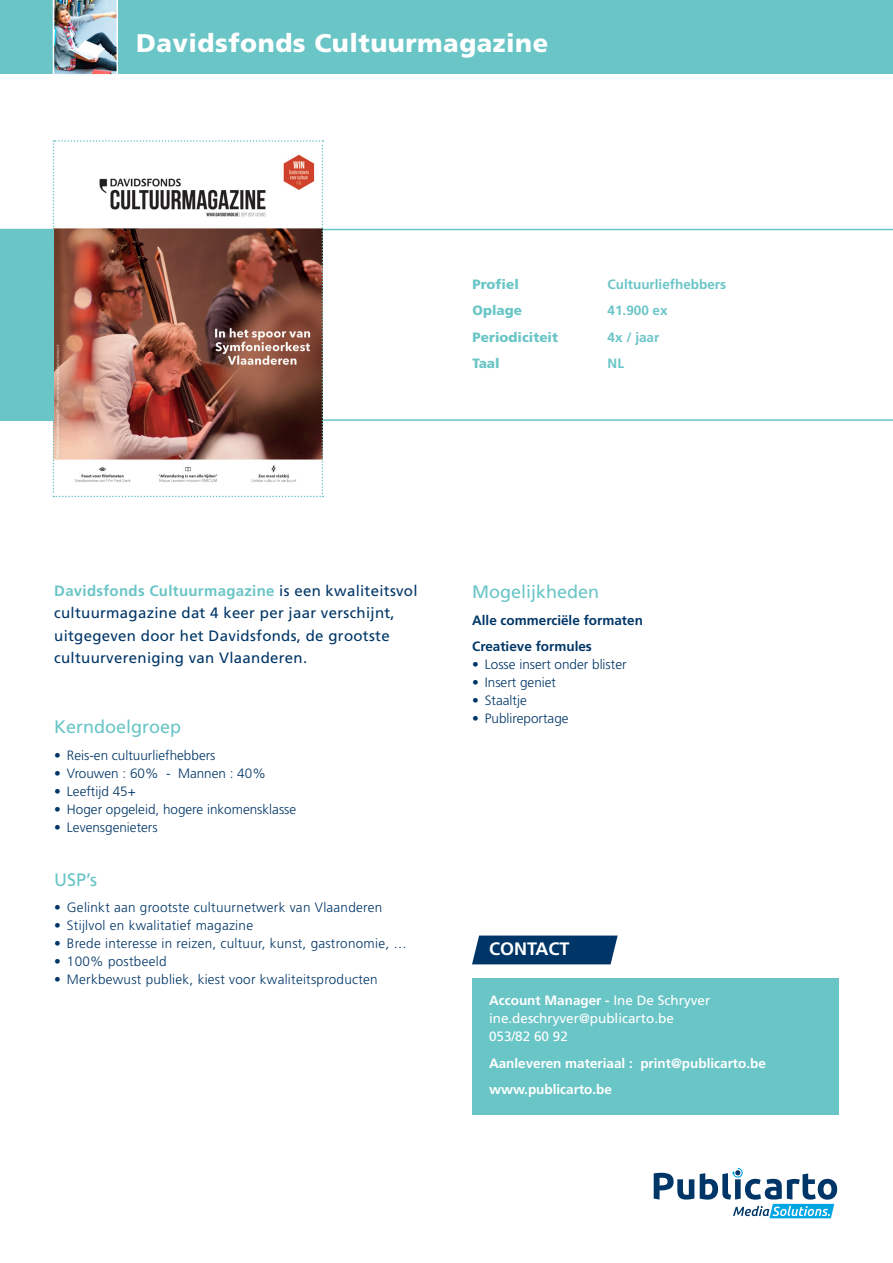
<style>
.page{position:relative;width:893px;height:1263px;background:#fff}
.page>*{position:absolute;margin:0;border:0;box-sizing:border-box;transform-origin:0 0}
.t1{font:900 25.5px "Frutiger LT Std";letter-spacing:.02em;color:#fff}
.t2{font:18px "Frutiger LT Std";color:#6ac5c7}
.t3{font:700 18px "Frutiger LT Std";color:#fff}
.t4{font:15px/22.5px "Frutiger LT Std";letter-spacing:.02em;color:#003667}
.t5{font:300 13.5px "Frutiger LT Std";letter-spacing:.02em;color:#003667}
.t6{font:300 13.5px "Frutiger LT Std";color:#003667}
.t7{font:700 13.5px "Frutiger LT Std";color:#fff}
.t8{font:700 13.5px "Frutiger LT Std";color:#003667}
.t9{font:13.5px "Frutiger LT Std";color:#fff}
.t10{font:700 13.5px "Frutiger LT Std";color:#6ac5c7}
.t11{font:900 13.5px "Frutiger LT Std";color:#6ac5c7}
.s1{font-weight:700;color:#6ac5c7}
.s2{font-weight:400}
</style>
<div class="page">
<div style="left:0;top:0;width:893px;height:73px;background:#6ac5c7"></div>
<div style="left:472px;top:978px;width:367px;height:136px;background:#6ac5c7"></div>
<svg style="left:472px;top:935px;width:146px;height:29px;background:#114371"></svg>
<svg style="left:654px;top:1173px;width:40px;height:26px"></svg>
<svg style="left:700px;top:1168px;width:137px;height:50px"></svg>
<svg style="left:0;top:229px;width:893px;height:192px"></svg>
<img style="left:53px;top:140px;width:270px;height:357px">
<div style="left:0;top:230px;width:53px;height:191px;background:#6ac5c7"></div>
<img style="left:52px;top:0;width:67px;height:75px">
<p class="t1" style="left:136px;top:28px;width:414px">Davidsfonds Cultuurmagazine</p>
<p class="t11" style="left:473px;top:276px;width:48px">Profiel</p>
<p class="t10" style="left:608px;top:276px;width:120px">Cultuurliefhebbers</p>
<p class="t11" style="left:473px;top:302px;width:51px">Oplage</p>
<p class="t10" style="left:608px;top:303px;width:62px">41.900 ex</p>
<p class="t11" style="left:473px;top:329px;width:87px">Periodiciteit</p>
<p class="t10" style="left:608px;top:329px;width:53px">4x / jaar</p>
<p class="t11" style="left:473px;top:355px;width:29px">Taal</p>
<p class="t10" style="left:608px;top:356px;width:18px">NL</p>
<p class="t4" style="left:54px;top:580px;width:365px"><span class="s1">Davidsfonds Cultuurmagazine</span> is een kwaliteitsvol cultuurmagazine dat 4 keer per jaar verschijnt, uitgegeven door het Davidsfonds, de grootste cultuurvereniging van Vlaanderen.</p>
<p class="t2" style="left:54px;top:716px;width:129px">Kerndoelgroep</p>
<p class="t6" style="left:54px;top:747px;width:163px">• Reis-en cultuurliefhebbers</p>
<p class="t6" style="left:54px;top:765px;width:213px">• Vrouwen : 60% - Mannen : 40%</p>
<p class="t6" style="left:54px;top:783px;width:83px">• Leeftijd 45+</p>
<p class="t6" style="left:54px;top:801px;width:244px">• Hoger opgeleid, hogere inkomensklasse</p>
<p class="t6" style="left:54px;top:819px;width:105px">• Levensgenieters</p>
<p class="t2" style="left:54px;top:869px;width:45px">USP’s</p>
<p class="t5" style="left:54px;top:900px;width:330px">• Gelinkt aan grootste cultuurnetwerk van Vlaanderen</p>
<p class="t5" style="left:54px;top:918px;width:200px">• Stijlvol en kwalitatief magazine</p>
<p class="t5" style="left:54px;top:936px;width:354px">• Brede interesse in reizen, cultuur, kunst, gastronomie, …</p>
<p class="t5" style="left:54px;top:954px;width:114px">• 100% postbeeld</p>
<p class="t5" style="left:54px;top:972px;width:325px">• Merkbewust publiek, kiest voor kwaliteitsproducten</p>
<p class="t2" style="left:472px;top:581px;width:129px">Mogelijkheden</p>
<p class="t8" style="left:472px;top:612px;width:172px">Alle commerciële formaten</p>
<p class="t8" style="left:472px;top:639px;width:121px">Creatieve formules</p>
<p class="t6" style="left:472px;top:657px;width:156px">• Losse insert onder blister</p>
<p class="t6" style="left:472px;top:675px;width:86px">• Insert geniet</p>
<p class="t6" style="left:472px;top:693px;width:56px">• Staaltje</p>
<p class="t6" style="left:472px;top:711px;width:98px">• Publireportage</p>
<p class="t3" style="left:489px;top:938px;width:82px">CONTACT</p>
<p class="t7" style="left:489px;top:992px;width:223px">Account Manager - <span class="s2">Ine De Schryver</span></p>
<p class="t9" style="left:489px;top:1010px;width:186px">ine.deschryver@publicarto.be</p>
<p class="t9" style="left:489px;top:1028px;width:80px">053/82 60 92</p>
<p class="t7" style="left:489px;top:1055px;width:278px">Aanleveren materiaal : print@publicarto.be</p>
<p class="t7" style="left:489px;top:1081px;width:125px">www.publicarto.be</p>
</div>
